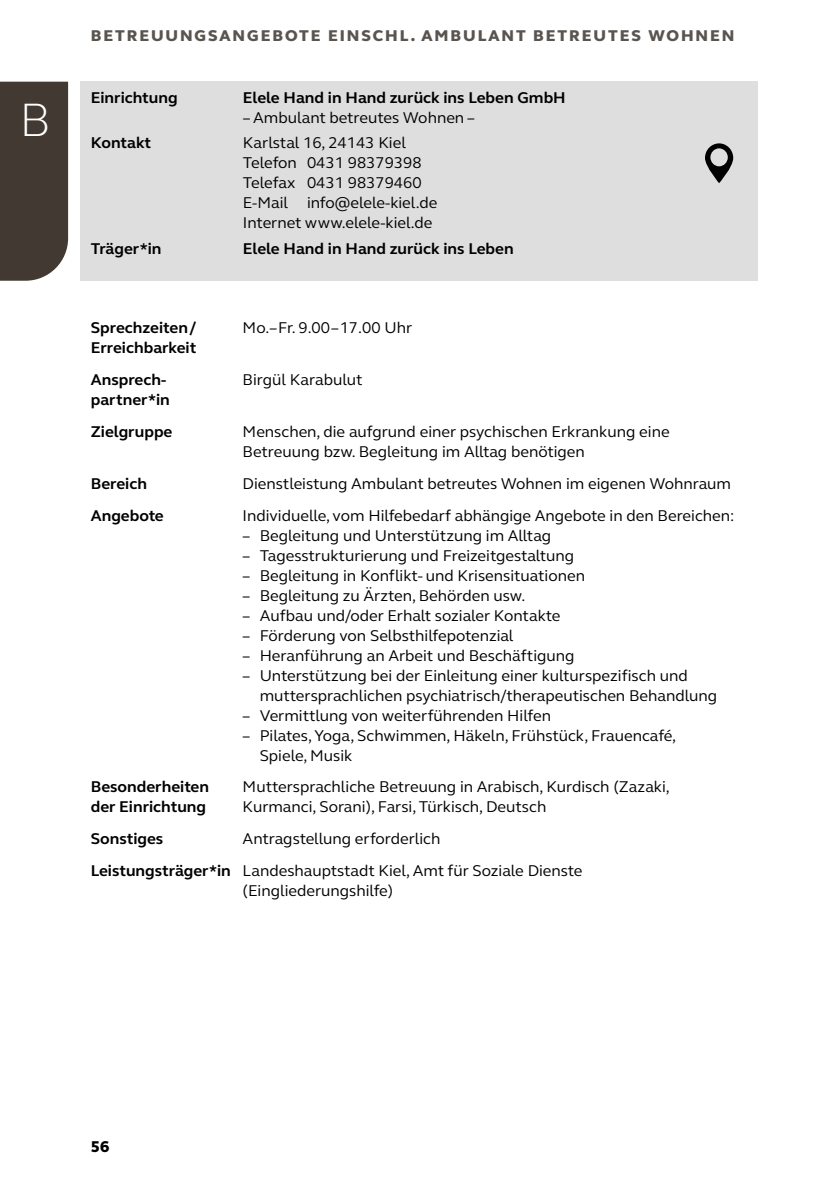
<style>
.page{position:relative;width:840px;height:1191px;background:#fff}
.page>*{position:absolute;margin:0;border:0;box-sizing:border-box;transform-origin:0 0}
.t1{font:300 48px "FS Elliot Pro";color:#fff}
.t2{font:16px/20px "FS Elliot Pro";color:#000}
.t3{font:700 16px "FS Elliot Pro";color:#000}
.t4{font:800 16px "FS Elliot Pro";letter-spacing:.12em;color:#59544f}
.t5{font:800 16px "FS Elliot Pro";color:#000}
.s1{font-weight:700}
</style>
<div class="page">
<div style="left:0;top:82px;width:68px;height:199px;background:#423932"></div>
<div style="left:81px;top:82px;width:676px;height:199px;background:#dedede"></div>
<svg style="left:705px;top:143px;width:27px;height:40px"></svg>
<h1 class="t1" style="left:20px;top:88px;width:33px">B</h1>
<p class="t4" style="left:91px;top:25px;width:644px">BETREUUNGSANGEBOTE EINSCHL. AMBULANT BETREUTES WOHNEN</p>
<p class="t3" style="left:91px;top:87px;width:88px">Einrichtung</p>
<p class="t3" style="left:243px;top:87px;width:324px">Elele Hand in Hand zurück ins Leben GmbH</p>
<p class="t2" style="left:243px;top:107px;width:233px">– Ambulant betreutes Wohnen –</p>
<p class="t3" style="left:91px;top:132px;width:62px">Kontakt</p>
<p class="t2" style="left:243px;top:133px;width:164px">Karlstal 16, 24143 Kiel</p>
<p class="t2" style="left:243px;top:153px;width:180px">Telefon 0431 98379398</p>
<p class="t2" style="left:243px;top:173px;width:180px">Telefax 0431 98379460</p>
<p class="t2" style="left:243px;top:193px;width:196px">E-Mail info@elele-kiel.de</p>
<p class="t2" style="left:243px;top:213px;width:191px">Internet www.elele-kiel.de</p>
<p class="t3" style="left:91px;top:238px;width:72px">Träger*in</p>
<p class="t3" style="left:243px;top:238px;width:272px">Elele Hand in Hand zurück ins Leben</p>
<p class="t3" style="left:91px;top:317px;width:107px">Sprechzeiten /</p>
<p class="t2" style="left:242px;top:317px;width:171px">Mo.–Fr. 9.00–17.00 Uhr</p>
<p class="t3" style="left:91px;top:337px;width:107px">Erreichbarkeit</p>
<p class="t3" style="left:91px;top:369px;width:77px">Ansprech-</p>
<p class="t2" style="left:242px;top:369px;width:121px">Birgül Karabulut</p>
<p class="t3" style="left:91px;top:389px;width:80px">partner*in</p>
<p class="t3" style="left:91px;top:421px;width:83px">Zielgruppe</p>
<p class="t2" style="left:242px;top:421px;width:428px">Menschen, die aufgrund einer psychischen Erkrankung eine<br>Betreuung bzw. Begleitung im Alltag benötigen</p>
<p class="t3" style="left:91px;top:472px;width:58px">Bereich</p>
<p class="t2" style="left:242px;top:473px;width:489px">Dienstleistung Ambulant betreutes Wohnen im eigenen Wohnraum</p>
<p class="t3" style="left:91px;top:504px;width:74px">Angebote</p>
<p class="t2" style="left:242px;top:505px;width:493px">Individuelle, vom Hilfebedarf abhängige Angebote in den Bereichen:</p>
<p class="t2" style="left:242px;top:525px;width:310px">– Begleitung und Unterstützung im Alltag</p>
<p class="t2" style="left:242px;top:545px;width:333px">– Tagesstrukturierung und Freizeitgestaltung</p>
<p class="t2" style="left:242px;top:565px;width:343px">– Begleitung in Konflikt- und Krisensituationen</p>
<p class="t2" style="left:242px;top:585px;width:284px">– Begleitung zu Ärzten, Behörden usw.</p>
<p class="t2" style="left:242px;top:605px;width:319px">– Aufbau und/oder Erhalt sozialer Kontakte</p>
<p class="t2" style="left:242px;top:625px;width:272px">– Förderung von Selbsthilfepotenzial</p>
<p class="t2" style="left:242px;top:645px;width:333px">– Heranführung an Arbeit und Beschäftigung</p>
<p class="t2" style="left:259px;top:665px;width:458px;text-indent:-17px">– Unterstützung bei der Einleitung einer kulturspezifisch und muttersprachlichen psychiatrisch/therapeutischen Behandlung</p>
<p class="t2" style="left:242px;top:705px;width:309px">– Vermittlung von weiterführenden Hilfen</p>
<p class="t2" style="left:259px;top:725px;width:418px;text-indent:-17px">– Pilates, Yoga, Schwimmen, Häkeln, Frühstück, Frauencafé,<br>Spiele, Musik</p>
<p class="t3" style="left:91px;top:776px;width:120px">Besonderheiten</p>
<p class="t2" style="left:242px;top:776px;width:428px">Muttersprachliche Betreuung in Arabisch, Kurdisch (Zazaki,</p>
<p class="t3" style="left:91px;top:796px;width:117px">der Einrichtung</p>
<p class="t2" style="left:242px;top:796px;width:305px">Kurmanci, Sorani), Farsi, Türkisch, Deutsch</p>
<p class="t3" style="left:91px;top:828px;width:74px">Sonstiges</p>
<p class="t2" style="left:242px;top:828px;width:199px">Antragstellung erforderlich</p>
<p class="t2" style="left:242px;top:860px;width:341px;text-indent:-152px"><span class="s1">Leistungsträger*in</span> Landeshauptstadt Kiel, Amt für Soziale Dienste (Eingliederungshilfe)</p>
<p class="t5" style="left:91px;top:1135px;width:20px">56</p>
</div>
